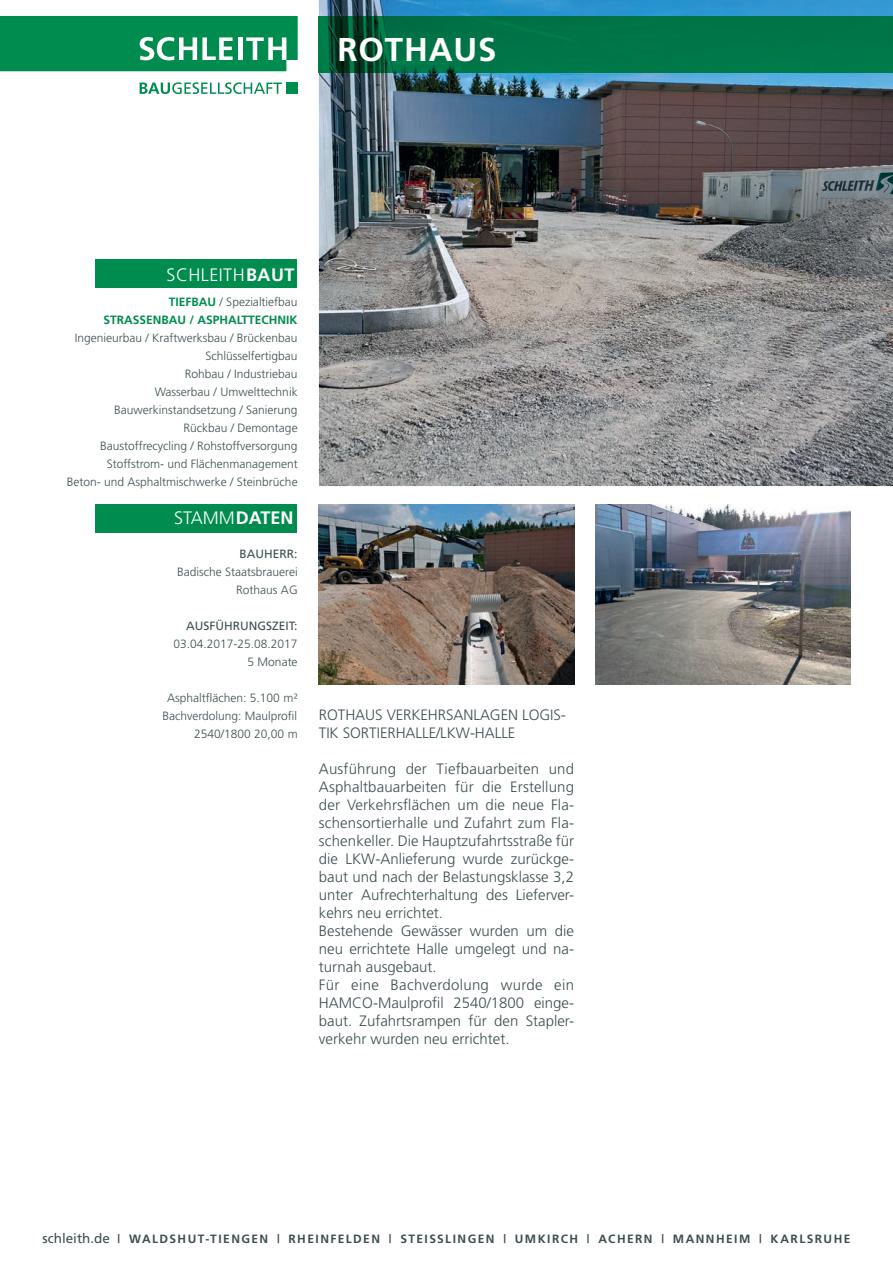
<style>
.page{position:relative;width:893px;height:1263px;background:#fff}
.page>*{position:absolute;margin:0;border:0;box-sizing:border-box;transform-origin:0 0}
.t1{font:700 33px "Frutiger";letter-spacing:.025em;color:#fff}
.t2{font:300 18px "Frutiger";letter-spacing:.025em;color:#fff}
.t3{font:300 15px/18px "Frutiger";color:#3d4f51}
.t4{font:300 12px/18px "Frutiger";color:#3d4f51;text-align:right}
.t5{font:700 12px "Frutiger";letter-spacing:.12em;color:#3d4f51}
.t6{font:700 12px/18px "Frutiger";color:#008c4e;text-align:right}
.t7{font:12px "Frutiger";color:#3d4f51}
.s1{font-weight:700}
.s2{font-weight:300;color:#3d4f51}
.s3{font-weight:400;font-size:13.5px}
</style>
<div class="page">
<div style="left:95px;top:259px;width:202px;height:29px;background:#008c4e"></div>
<div style="left:95px;top:504px;width:202px;height:29px;background:#008c4e"></div>
<svg style="left:140px;top:82px;width:142px;height:12px"></svg>
<div style="left:286px;top:83px;width:12px;height:11px;background:#008c4e"></div>
<svg style="left:0;top:17px;width:298px;height:54px;background:#19975f"></svg>
<img style="left:319px;top:0;width:574px;height:486px">
<img style="left:319px;top:504px;width:255px;height:180px">
<img style="left:595px;top:504px;width:255px;height:180px">
<img style="left:319px;top:17px;width:574px;height:55px">
<h1 class="t1" style="left:337px;top:30px;width:160px">ROTHAUS</h1>
<p class="t2" style="left:167px;top:264px;width:129px">SCHLEITH<span class="s1">BAUT</span></p>
<p class="t6" style="left:103px;top:293px;width:196px">TIEFBAU <span class="s2">/ Spezialtiefbau<br></span>STRASSENBAU / ASPHALTTECHNIK</p>
<p class="t4" style="left:67px;top:329px;width:232px">Ingenieurbau / Kraftwerksbau / Brückenbau<br>Schlüsselfertigbau<br>Rohbau / Industriebau<br>Wasserbau / Umwelttechnik<br>Bauwerkinstandsetzung / Sanierung<br>Rückbau / Demontage<br>Baustoffrecycling / Rohstoffversorgung<br>Stoffstrom- und Flächenmanagement<br>Beton- und Asphaltmischwerke / Steinbrüche</p>
<p class="t2" style="left:174px;top:508px;width:121px">STAMM<span class="s1">DATEN</span></p>
<p class="t7" style="left:240px;top:547px;width:59px">BAUHERR:</p>
<p class="t4" style="left:177px;top:563px;width:122px">Badische Staatsbrauerei<br>Rothaus AG</p>
<p class="t7" style="left:186px;top:619px;width:113px">AUSFÜHRUNGSZEIT:</p>
<p class="t4" style="left:174px;top:635px;width:126px">03.04.2017-25.08.2017<br>5 Monate</p>
<p class="t4" style="left:162px;top:689px;width:137px">Asphaltflächen: 5.100 m²<br>Bachverdolung: Maulprofil<br>2540/1800 20,00 m</p>
<p class="t3" style="left:319px;top:706px;width:249px">ROTHAUS VERKEHRSANLAGEN LOGIS-<br>TIK SORTIERHALLE/LKW-HALLE</p>
<p class="t3" style="left:319px;top:760px;width:257px">Ausführung der Tiefbauarbeiten und Asphaltbauarbeiten für die Erstellung der Verkehrsflächen um die neue Fla&shy;schensortierhalle und Zufahrt zum Fla&shy;schenkeller. Die Hauptzufahrtsstraße für die LKW-Anlieferung wurde zurückge&shy;baut und nach der Belastungsklasse 3,2 unter Aufrechterhaltung des Lieferver&shy;kehrs neu errichtet.<br>Bestehende Gewässer wurden um die neu errichtete Halle umgelegt und na&shy;turnah ausgebaut.<br>Für eine Bachverdolung wurde ein HAMCO-Maulprofil 2540/1800 einge&shy;baut. Zufahrtsrampen für den Stapler&shy;verkehr wurden neu errichtet.</p>
<p class="t5" style="left:43px;top:1231px;width:809px"><span class="s3">schleith.de</span> | WALDSHUT-TIENGEN | RHEINFELDEN | STEISSLINGEN | UMKIRCH | ACHERN | MANNHEIM | KARLSRUHE</p>
</div>
